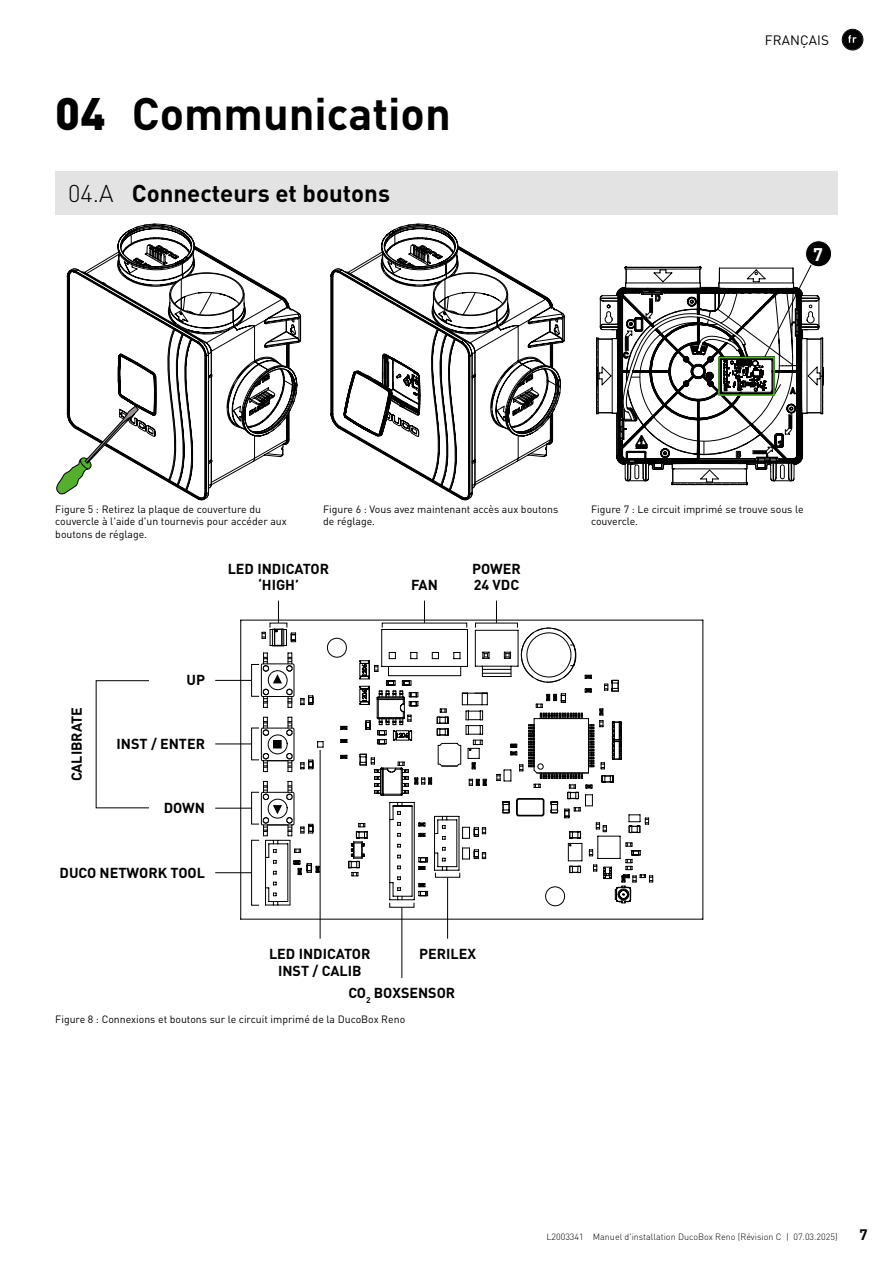
<style>
.page{position:relative;width:893px;height:1263px;background:#fff}
.page>*{position:absolute;margin:0;border:0;box-sizing:border-box;transform-origin:0 0}
.t1{font:700 45px "DINOT";color:#000}
.t2{font:700 24px "DINOT";color:#000}
.t3{font:700 18.15px "DINOT";color:#fff}
.t4{font:700 15px "DINOT";color:#000}
.t5{font:700 14.25px/16.6px "DINOT";color:#000;text-align:center}
.t6{font:13.5px "DINOT";letter-spacing:.01em;color:#000}
.t7{font:10.5px/12.1px "DINOT";color:#000}
.t8{font:300 9px "DINOT";color:#000}
.s1{font-weight:900}
.s2{font-weight:300}
</style>
<div class="page">
<div style="left:842px;top:30px;width:21px;height:20px;background:#000;border-radius:50%"></div>
<svg style="left:848px;top:35px;width:9px;height:8px"></svg>
<div style="left:842px;top:29px;width:21px;height:21px;border:1px solid #000;border-radius:50%"></div>
<div style="left:55px;top:171px;width:783px;height:44px;background:#e3e3e3"></div>
<svg style="left:212px;top:256px;width:89px;height:229px"></svg>
<svg style="left:56px;top:223px;width:156px;height:277px"></svg>
<svg style="left:331px;top:223px;width:145px;height:277px"></svg>
<svg style="left:347px;top:246px;width:218px;height:239px"></svg>
<svg style="left:596px;top:242px;width:227px;height:244px"></svg>
<div style="left:805px;top:241px;width:27px;height:26px;background:#000;border-radius:50%"></div>
<div style="left:805px;top:240px;width:27px;height:27px;border:1px solid #fff;border-radius:50%"></div>
<div style="left:718px;top:357px;width:57px;height:39px;border:2px solid #54af2e"></div>
<svg style="left:240px;top:620px;width:463px;height:299px"></svg>
<div style="left:251px;top:664px;width:8px;height:33px;border:1px solid #000"></div>
<hr style="left:215px;top:680px;width:36px;height:1px;background:#000">
<svg style="left:278px;top:601px;width:1px;height:22px"></svg>
<hr style="left:402px;top:907px;width:1px;height:71px;background:#000">
<hr style="left:447px;top:877px;width:1px;height:62px;background:#000">
<hr style="left:320px;top:750px;width:1px;height:189px;background:#000">
<svg style="left:424px;top:601px;width:1px;height:22px"></svg>
<svg style="left:496px;top:601px;width:1px;height:22px"></svg>
<div style="left:251px;top:728px;width:8px;height:32px;border:1px solid #000"></div>
<hr style="left:215px;top:744px;width:36px;height:1px;background:#000">
<div style="left:251px;top:792px;width:8px;height:32px;border:1px solid #000"></div>
<hr style="left:215px;top:808px;width:36px;height:1px;background:#000">
<div style="left:251px;top:840px;width:8px;height:65px;border:1px solid #000"></div>
<hr style="left:215px;top:872px;width:36px;height:1px;background:#000">
<svg style="left:262px;top:629px;width:366px;height:276px"></svg>
<h1 class="t1" style="left:55px;top:83px;width:397px"><span class="s1">04</span> Communication</h1>
<h2 class="t2" style="left:68px;top:177px;width:323px"><span class="s2">04.A</span> Connecteurs et boutons</h2>
<p class="t6" style="left:765px;top:31px;width:66px">FRANÇAIS</p>
<h3 class="t3" style="left:813px;top:242px;width:11px">7</h3>
<p class="t7" style="left:55px;top:503px;width:233px">Figure 5 : Retirez la plaque de couverture du couvercle à l'aide d'un tournevis pour accéder aux boutons de réglage.</p>
<p class="t7" style="left:323px;top:503px;width:237px">Figure 6 : Vous avez maintenant accès aux boutons de réglage.</p>
<p class="t7" style="left:591px;top:503px;width:214px">Figure 7 : Le circuit imprimé se trouve sous le couvercle.</p>
<h3 class="t5" style="left:228px;top:560px;width:103px">LED INDICATOR ‘HIGH’</h3>
<h3 class="t5" style="left:411px;top:576px;width:28px">FAN</h3>
<h3 class="t5" style="left:472px;top:560px;width:50px;text-align:left">POWER<br>24 VDC</h3>
<h3 class="t5" style="left:68px;top:781px;width:76px;rotate:-90deg">CALIBRATE</h3>
<h3 class="t5" style="left:187px;top:671px;width:20px">UP</h3>
<h3 class="t5" style="left:117px;top:735px;width:90px">INST / ENTER</h3>
<h3 class="t5" style="left:164px;top:799px;width:43px">DOWN</h3>
<h3 class="t5" style="left:60px;top:864px;width:147px">DUCO NETWORK TOOL</h3>
<h3 class="t5" style="left:269px;top:945px;width:103px">LED INDICATOR<br>INST / CALIB</h3>
<h3 class="t5" style="left:419px;top:945px;width:58px">PERILEX</h3>
<h3 class="t5" style="left:348px;top:984px;width:108px">CO<sub>2</sub> BOXSENSOR</h3>
<p class="t7" style="left:55px;top:1012px;width:351px">Figure 8 : Connexions et boutons sur le circuit imprimé de la DucoBox Reno</p>
<p class="t8" style="left:546px;top:1230px;width:293px">L2003341 Manuel d'installation DucoBox Reno (Révision C | 07.03.2025)</p>
<h3 class="t4" style="left:859px;top:1224px;width:10px">7</h3>
</div>
